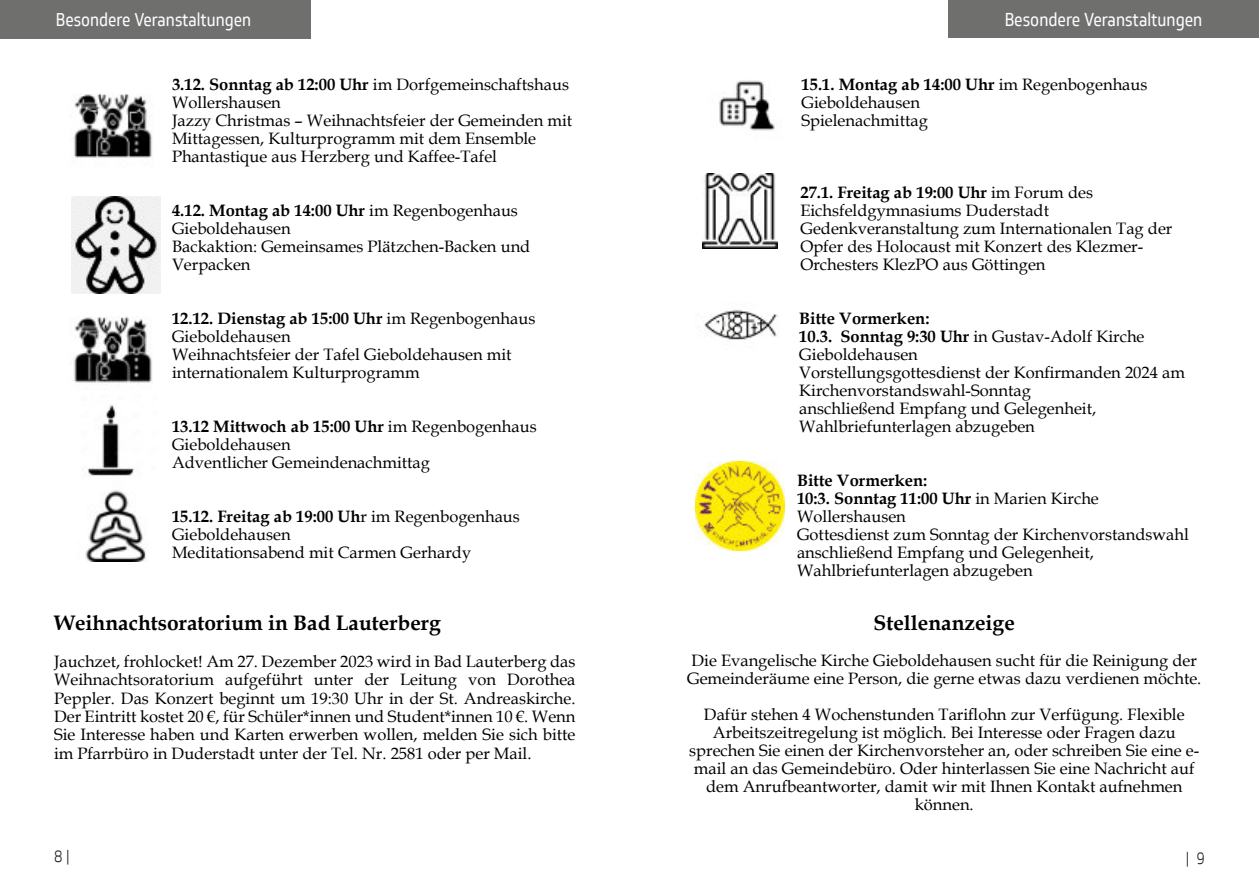
<style>
.page{position:relative;width:1259px;height:893px;background:#fff}
.page>*{position:absolute;margin:0;border:0;box-sizing:border-box;transform-origin:0 0}
.t1{font:700 21px "Book Antiqua";color:#000}
.t2{font:700 21px "Book Antiqua";color:#fff}
.t3{font:18.15px "Soleto";color:#fffbff;scale:.85 1}
.t4{font:18px "Soleto";color:#fffbff;scale:.85 1}
.t5{font:16.5px/18px "Book Antiqua";color:#000}
.t6{font:300 16.5px "Soleto";color:#1d1d1b;scale:.88 1}
.s1{font-weight:700}
</style>
<div class="page">
<div style="left:0;top:0;width:311px;height:38px;background:#6f6f6e"></div>
<div style="left:948px;top:0;width:311px;height:37px;background:#6f6f6e"></div>
<img style="left:73px;top:316px;width:79px;height:160px">
<img style="left:71px;top:196px;width:89px;height:97px">
<img style="left:73px;top:93px;width:80px;height:65px">
<img style="left:85px;top:490px;width:61px;height:72px">
<img style="left:719px;top:80px;width:56px;height:51px">
<img style="left:702px;top:173px;width:76px;height:76px">
<img style="left:695px;top:461px;width:90px;height:90px">
<img style="left:704px;top:309px;width:74px;height:31px">
<p class="t4" style="left:56px;top:12px;width:231px">Besondere Veranstaltungen</p>
<p class="t5" style="left:172px;top:77px;width:402px"><span class="s1">3.12. Sonntag ab 12:00 Uhr</span> im Dorfgemeinschaftshaus Wollershausen<br>Jazzy Christmas – Weihnachtsfeier der Gemeinden mit Mittagessen, Kulturprogramm mit dem Ensemble Phantastique aus Herzberg und Kaffee-Tafel</p>
<p class="t5" style="left:172px;top:203px;width:360px"><span class="s1">4.12. Montag ab 14:00 Uhr</span> im Regenbogenhaus<br>Gieboldehausen<br>Backaktion: Gemeinsames Plätzchen-Backen und<br>Verpacken</p>
<p class="t5" style="left:172px;top:311px;width:365px"><span class="s1">12.12. Dienstag ab 15:00 Uhr</span> im Regenbogenhaus Gieboldehausen<br>Weihnachtsfeier der Tafel Gieboldehausen mit internationalem Kulturprogramm</p>
<p class="t5" style="left:172px;top:419px;width:366px"><span class="s1">13.12 Mittwoch ab 15:00 Uhr</span> im Regenbogenhaus<br>Gieboldehausen<br>Adventlicher Gemeindenachmittag</p>
<p class="t5" style="left:172px;top:509px;width:349px"><span class="s1">15.12. Freitag ab 19:00 Uh</span>r im Regenbogenhaus<br>Gieboldehausen<br>Meditationsabend mit Carmen Gerhardy</p>
<p class="t1" style="left:54px;top:615px;width:388px">Weihnachtsoratorium in Bad Lauterberg</p>
<p class="t5" style="left:54px;top:654px;width:523px;line-height:18.5px;text-align:justify">Jauchzet, frohlocket! Am 27. Dezember 2023 wird in Bad Lauterberg das Weihnachtsoratorium aufgeführt unter der Leitung von Dorothea Peppler. Das Konzert beginnt um 19:30 Uhr in der St. Andreaskirche.<br>Der Eintritt kostet 20 €, für Schüler*innen und Student*innen 10 €. Wenn Sie Interesse haben und Karten erwerben wollen, melden Sie sich bitte im Pfarrbüro in Duderstadt unter der Tel. Nr. 2581 oder per Mail.</p>
<p class="t6" style="left:54px;top:850px;width:19px">8 |</p>
<p class="t3" style="left:1004px;top:12px;width:234px">Besondere Veranstaltungen</p>
<p class="t5" style="left:801px;top:77px;width:347px"><span class="s1">15.1. Montag ab 14:00 Uhr</span> im Regenbogenhaus<br>Gieboldehausen<br>Spielenachmittag</p>
<p class="t5" style="left:800px;top:185px;width:373px"><span class="s1">27.1. Freitag ab 19:00 Uhr</span> im Forum des Eichsfeldgymnasiums Duderstadt Gedenkveranstaltung zum Internationalen Tag der Opfer des Holocaust mit Konzert des Klezmer-Orchesters KlezPO aus Göttingen</p>
<p class="t5" style="left:799px;top:311px;width:387px"><span class="s1">Bitte Vormerken:<br>10.3. Sonntag 9:30 Uhr</span> in Gustav-Adolf Kirche Gieboldehausen<br>Vorstellungsgottesdienst der Konfirmanden 2024 am Kirchenvorstandswahl-Sonntag<br>anschließend Empfang und Gelegenheit, Wahlbriefunterlagen abzugeben</p>
<p class="t5" style="left:797px;top:473px;width:393px"><span class="s1">Bitte Vormerken:<br>10:3. Sonntag 11:00 Uhr</span> in Marien Kirche Wollershausen<br>Gottesdienst zum Sonntag der Kirchenvorstandswahl anschließend Empfang und Gelegenheit, Wahlbriefunterlagen abzugeben</p>
<p class="t1" style="left:873px;top:615px;width:143px">Stellenanzeige</p>
<p class="t5" style="left:687px;top:653px;width:516px">Die Evangelische Kirche Gieboldehausen sucht für die Reinigung der<br>Gemeinderäume eine Person, die gerne etwas dazu verdienen möchte.</p>
<p class="t5" style="left:689px;top:707px;width:511px;text-align:center">Dafür stehen 4 Wochenstunden Tariflohn zur Verfügung. Flexible Arbeitszeitregelung ist möglich. Bei Interesse oder Fragen dazu sprechen Sie einen der Kirchenvorsteher an, oder schreiben Sie eine e&shy;mail an das Gemeindebüro. Oder hinterlassen Sie eine Nachricht auf dem Anrufbeantworter, damit wir mit Ihnen Kontakt aufnehmen können.</p>
<p class="t6" style="left:1185px;top:851px;width:23px">| 9</p>
<p class="t2" style="left:1202px;top:840px;width:7px">.</p>
</div>
